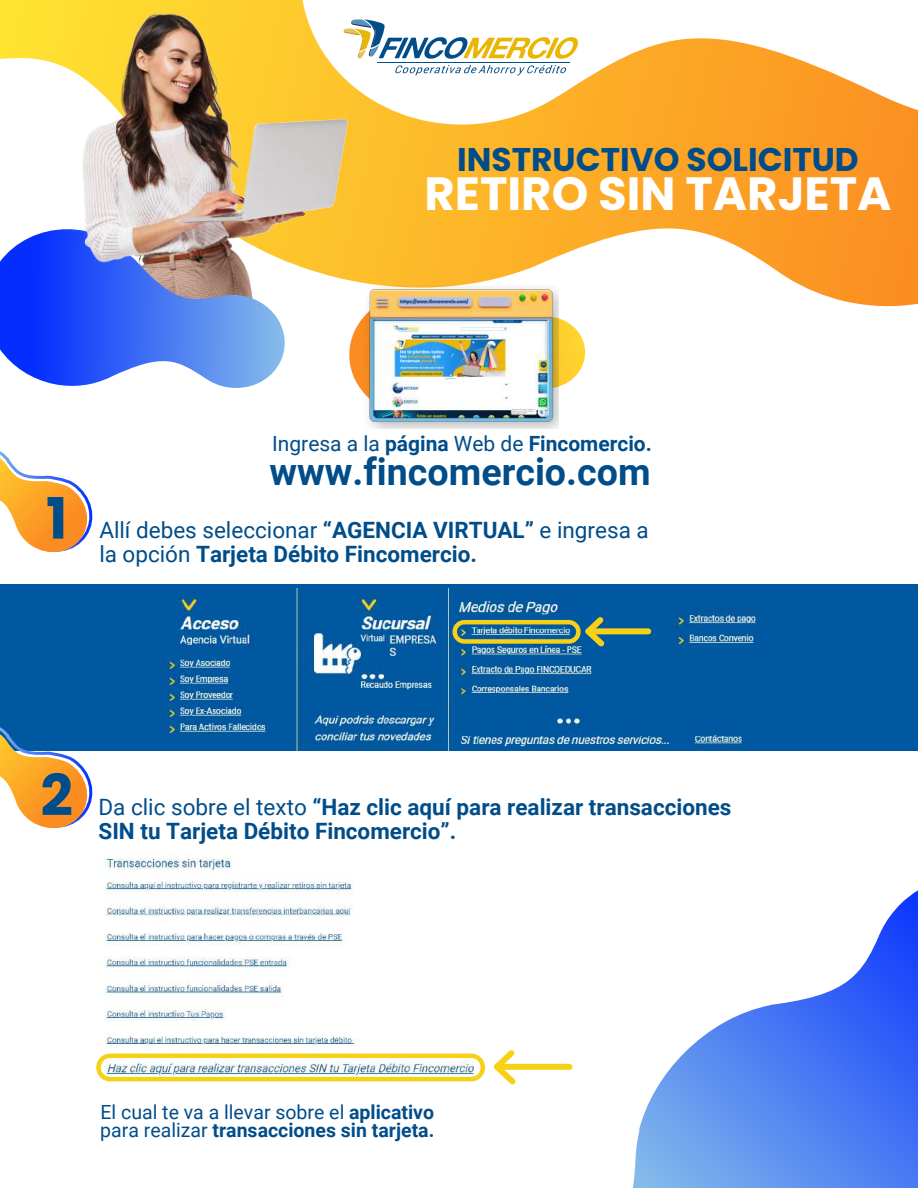
<style>
.page{position:relative;width:918px;height:1188px;background:#fff}
.page>*{position:absolute;margin:0;border:0;box-sizing:border-box;transform-origin:0 0}
.t1{font:700 57px "Poppins";color:#004d8a}
.t2{font:700 46.5px "Poppins";color:#fff}
.t3{font:700 37.65px "Roboto";color:#004d8a}
.t4{font:700 32.85px "Poppins";color:#004d8a}
.t5{font:700 22.5px/24.2px "Roboto";color:#004d8a}
.t6{font:700 21px "Roboto";color:#004d8a}
.t7{font:19.5px/18px "Roboto";color:#004d8a}
.s1{font-weight:400}
.s2{font-weight:700}
</style>
<div class="page">
<img style="left:99px;top:857px;width:387px;height:225px">
<div style="left:0;top:584px;width:918px;height:167px;background:#0058a1"></div>
<img style="left:164px;top:584px;width:595px;height:167px">
<svg style="left:0;top:451px;width:93px;height:102px"></svg>
<svg style="left:0;top:727px;width:93px;height:102px"></svg>
<svg style="left:0;top:0;width:918px;height:307px"></svg>
<svg style="left:290px;top:0;width:628px;height:127px"></svg>
<hr style="left:377px;top:62px;width:193px;height:1px;background:#004d8a">
<svg style="left:357px;top:19px;width:221px;height:40px"></svg>
<svg style="left:395px;top:65px;width:171px;height:10px"></svg>
<img style="left:289px;top:285px;width:68px;height:22px">
<svg style="left:0;top:229px;width:289px;height:159px"></svg>
<svg style="left:349px;top:294px;width:236px;height:97px"></svg>
<img style="left:75px;top:5px;width:282px;height:280px">
<div style="left:452px;top:620px;width:129px;height:24px;border:4px solid #f7d117;border-radius:10px"></div>
<div style="left:96px;top:1054px;width:389px;height:27px;border:4px solid #f7d117;border-radius:12px"></div>
<svg style="left:580px;top:612px;width:30px;height:40px"></svg>
<div style="left:588px;top:628px;width:60px;height:6px;background:#f7d117"></div>
<svg style="left:493px;top:1050px;width:28px;height:35px"></svg>
<div style="left:497px;top:1064px;width:73px;height:6px;background:#f7d117"></div>
<svg style="left:633px;top:890px;width:285px;height:298px"></svg>
<img style="left:362px;top:286px;width:197px;height:142px">
<h3 class="t4" style="left:457px;top:141px;width:403px">INSTRUCTIVO SOLICITUD</h3>
<h2 class="t2" style="left:424px;top:167px;width:469px">RETIRO SIN TARJETA</h2>
<h1 class="t1" style="left:46px;top:486px;width:23px">1</h1>
<p class="t6" style="left:272px;top:429px;width:381px"><span class="s1">Ingresa a la</span> página <span class="s1">Web de</span> Fincomercio.</p>
<h3 class="t3" style="left:270px;top:445px;width:382px">www.fincomercio.com</h3>
<p class="t5" style="left:99px;top:517px;width:551px"><span class="s1">Allí debes seleccionar</span> “AGENCIA VIRTUAL” <span class="s1">e ingresa a la opción</span> Tarjeta Débito Fincomercio.</p>
<h1 class="t1" style="left:40px;top:762px;width:34px">2</h1>
<p class="t5" style="left:99px;top:794px;width:635px"><span class="s1">Da clic sobre el texto</span> “Haz clic aquí para realizar transacciones<br>SIN tu Tarjeta Débito Fincomercio”.</p>
<p class="t7" style="left:100px;top:1102px;width:336px">El cual te va a llevar sobre el <span class="s2">aplicativo </span>para realizar <span class="s2">transacciones sin tarjeta.</span></p>
</div>
